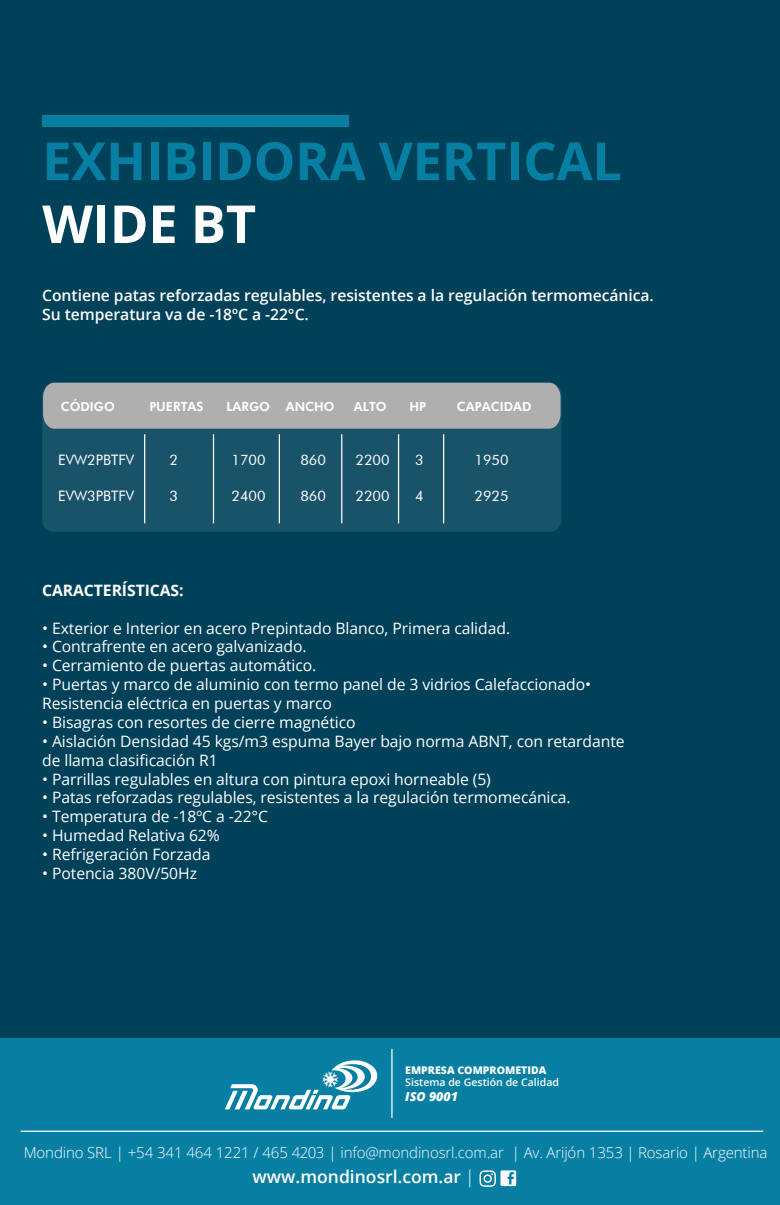
<style>
.page{position:relative;width:780px;height:1205px;background:#00415a}
.page>*{position:absolute;margin:0;border:0;box-sizing:border-box;transform-origin:0 0}
.t1{font:700 52.38px "Open Sans";letter-spacing:-.005em;color:#077fa3}
.t2{font:700 52.38px "Open Sans";letter-spacing:-.005em;color:#fff}
.t3{font:600 17.5px "Open Sans";color:#fff}
.t4{font:15.75px/18.9px "Open Sans";letter-spacing:-.005em;color:#fff}
.t5{font:600 15.75px/18.9px "Open Sans";letter-spacing:-.005em;color:#fff}
.t6{font:700 15.75px "Open Sans";letter-spacing:-.005em;color:#fff}
.t7{font:300 15px "Open Sans";letter-spacing:-.01em;color:#fff}
.t8{font:14.38px "Futura BT";color:#fff}
.t9{font:700 12.5px "Futura BT";color:#fff}
.t10{font:italic 800 12.5px "Open Sans";color:#fff}
.t11{font:600 10.5px "Open Sans";color:#fff}
.t12{font:800 10.5px "Open Sans";color:#fff}
.s1{font-weight:300}
</style>
<div class="page">
<div style="left:42px;top:115px;width:306px;height:12px;background:#077fa3"></div>
<div style="left:42px;top:383px;width:519px;height:149px;background:#19536a;border-radius:12px"></div>
<div style="left:43px;top:383px;width:517px;height:46px;background:#afafaf"></div>
<hr style="left:144px;top:434px;width:1px;height:89px;background:#fff">
<hr style="left:213px;top:434px;width:1px;height:89px;background:#fff">
<hr style="left:279px;top:434px;width:1px;height:89px;background:#fff">
<hr style="left:341px;top:434px;width:1px;height:89px;background:#fff">
<hr style="left:398px;top:434px;width:1px;height:89px;background:#fff">
<hr style="left:443px;top:434px;width:1px;height:89px;background:#fff">
<div style="left:0;top:1039px;width:780px;height:166px;background:#077fa3"></div>
<svg style="left:479px;top:1170px;width:37px;height:17px"></svg>
<hr style="left:21px;top:1130px;width:742px;height:2px;background:#fff">
<svg style="left:225px;top:1060px;width:153px;height:49px"></svg>
<hr style="left:391px;top:1049px;width:1px;height:69px;background:#fff">
<h1 class="t1" style="left:42px;top:124px;width:581px">EXHIBIDORA VERTICAL</h1>
<h1 class="t2" style="left:42px;top:187px;width:215px">WIDE BT</h1>
<p class="t5" style="left:42px;top:286px;width:613px">Contiene patas reforzadas regulables, resistentes a la regulación termomecánica.<br>Su temperatura va de -18ºC a -22°C.</p>
<p class="t9" style="left:61px;top:399px;width:55px">CÓDIGO</p>
<p class="t9" style="left:149px;top:399px;width:56px">PUERTAS</p>
<p class="t9" style="left:226px;top:399px;width:45px">LARGO</p>
<p class="t9" style="left:286px;top:399px;width:50px">ANCHO</p>
<p class="t9" style="left:354px;top:399px;width:34px">ALTO</p>
<p class="t9" style="left:409px;top:399px;width:18px">HP</p>
<p class="t9" style="left:457px;top:399px;width:76px">CAPACIDAD</p>
<p class="t8" style="left:58px;top:451px;width:77px">EVW2PBTFV</p>
<p class="t8" style="left:169px;top:451px;width:10px">2</p>
<p class="t8" style="left:231px;top:451px;width:35px">1700</p>
<p class="t8" style="left:300px;top:451px;width:27px">860</p>
<p class="t8" style="left:355px;top:451px;width:35px">2200</p>
<p class="t8" style="left:415px;top:451px;width:10px">3</p>
<p class="t8" style="left:474px;top:451px;width:35px">1950</p>
<p class="t8" style="left:58px;top:487px;width:77px">EVW3PBTFV</p>
<p class="t8" style="left:169px;top:487px;width:10px">3</p>
<p class="t8" style="left:231px;top:487px;width:35px">2400</p>
<p class="t8" style="left:300px;top:487px;width:27px">860</p>
<p class="t8" style="left:355px;top:487px;width:35px">2200</p>
<p class="t8" style="left:415px;top:487px;width:10px">4</p>
<p class="t8" style="left:474px;top:487px;width:35px">2925</p>
<p class="t6" style="left:42px;top:579px;width:143px">CARACTERÍSTICAS:</p>
<p class="t4" style="left:42px;top:618px;width:469px">• Exterior e Interior en acero Prepintado Blanco, Primera calidad.</p>
<p class="t4" style="left:42px;top:637px;width:266px">• Contrafrente en acero galvanizado.</p>
<p class="t4" style="left:42px;top:656px;width:276px">• Cerramiento de puertas automático.</p>
<p class="t4" style="left:42px;top:674px;width:550px">• Puertas y marco de aluminio con termo panel de 3 vidrios Calefaccionado•<br>Resistencia eléctrica en puertas y marco</p>
<p class="t4" style="left:42px;top:712px;width:315px">• Bisagras con resortes de cierre magnético</p>
<p class="t4" style="left:42px;top:731px;width:584px">• Aislación Densidad 45 kgs/m3 espuma Bayer bajo norma ABNT, con retardante de llama clasificación R1</p>
<p class="t4" style="left:42px;top:769px;width:450px">• Parrillas regulables en altura con pintura epoxi horneable (5)</p>
<p class="t4" style="left:42px;top:788px;width:530px">• Patas reforzadas regulables, resistentes a la regulación termomecánica.</p>
<p class="t4" style="left:42px;top:806px;width:227px">• Temperatura de -18ºC a -22°C</p>
<p class="t4" style="left:42px;top:825px;width:179px">• Humedad Relativa 62%</p>
<p class="t4" style="left:42px;top:844px;width:170px">• Refrigeración Forzada</p>
<p class="t4" style="left:42px;top:863px;width:156px">• Potencia 380V/50Hz</p>
<p class="t12" style="left:403px;top:1062px;width:143px">EMPRESA COMPROMETIDA</p>
<p class="t11" style="left:403px;top:1075px;width:155px">Sistema de Gestión de Calidad</p>
<p class="t10" style="left:403px;top:1087px;width:54px">ISO 9001</p>
<p class="t12" style="left:405px;top:1062px;width:143px">EMPRESA COMPROMETIDA</p>
<p class="t11" style="left:405px;top:1075px;width:155px">Sistema de Gestión de Calidad</p>
<p class="t10" style="left:405px;top:1087px;width:54px">ISO 9001</p>
<p class="t7" style="left:22px;top:1142px;width:745px">Mondino SRL | +54 341 464 1221 / 465 4203 | info@mondinosrl.com.ar | Av. Arijón 1353 | Rosario | Argentina</p>
<p class="t7" style="left:24px;top:1142px;width:745px">Mondino SRL | +54 341 464 1221 / 465 4203 | info@mondinosrl.com.ar | Av. Arijón 1353 | Rosario | Argentina</p>
<p class="t3" style="left:252px;top:1164px;width:223px">www.mondinosrl.com.ar <span class="s1">|</span></p>
</div>
